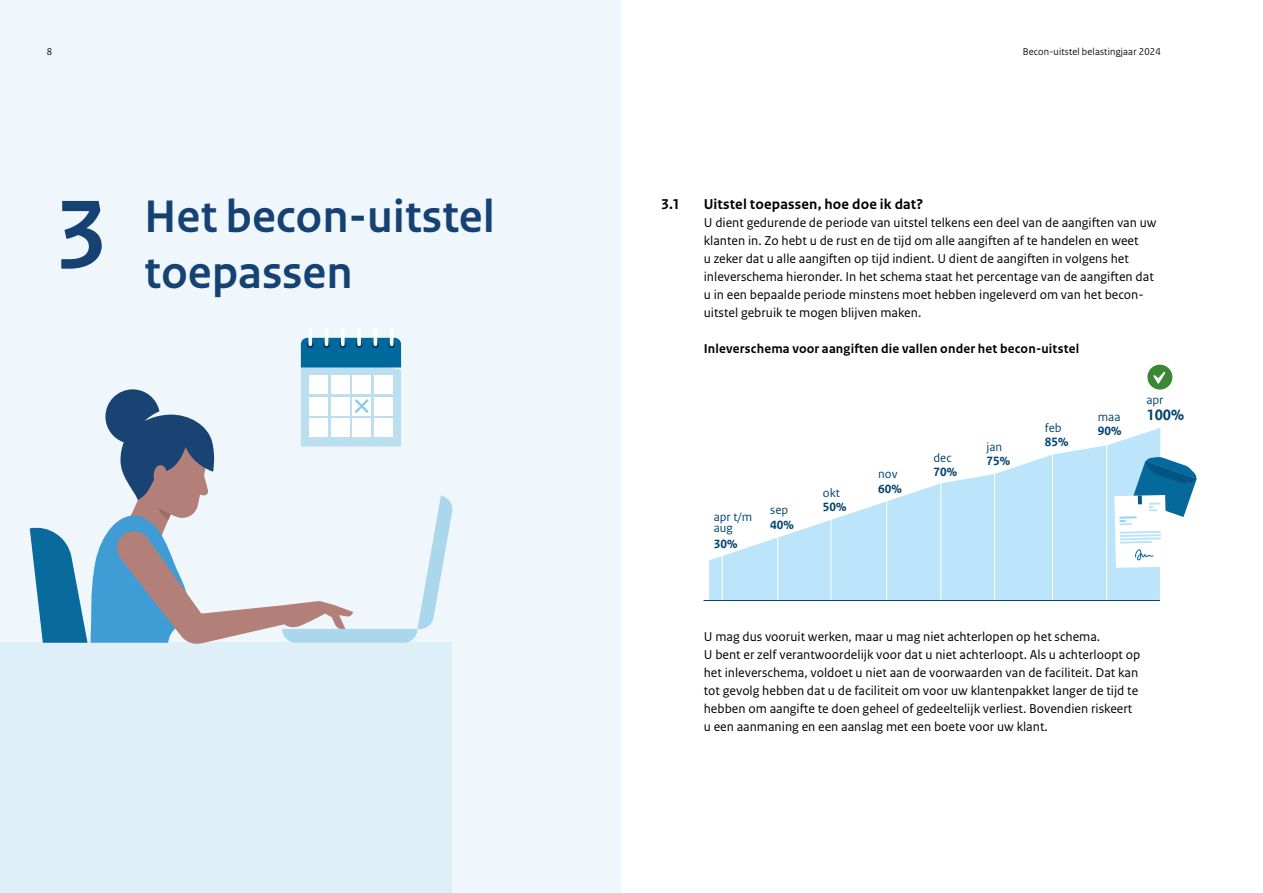
<style>
.page{position:relative;width:1263px;height:893px;background:#fff}
.page>*{position:absolute;margin:0;border:0;box-sizing:border-box;transform-origin:0 0}
.H2_Deel_Titel{font:700 48px/55.5px "Rijksoverheid Sans Heading";letter-spacing:.01em;color:#154273}
.t1{font:700 15.75px "Rijksoverheid Sans Web Text";color:#00446f}
.H3_Alineakop_Nummering{font:700 15px "Rijksoverheid Sans Text";letter-spacing:.01em;color:#000}
.Body{font:13.5px/18px "Rijksoverheid Sans Text";color:#000}
.H4_Alineakop{font:700 13.5px "Rijksoverheid Sans Text";letter-spacing:.015em;color:#000}
.t2{font:12.6px/11.1px "Rijksoverheid Sans Web Text";color:#00446f}
.t3{font:700 12.6px "Rijksoverheid Sans Web Text";color:#00446f}
.t4{font:10.5px "Rijksoverheid Sans Heading";letter-spacing:.02em;color:#000}
</style>
<div class="page">
<div style="left:0;top:0;width:621px;height:893px;background:#eff7fc"></div>
<hr style="left:308px;top:328px;width:4px;height:18px;background:#fff;border-radius:2px">
<hr style="left:325px;top:328px;width:3px;height:18px;background:#fff;border-radius:2px">
<hr style="left:341px;top:328px;width:4px;height:18px;background:#fff;border-radius:2px">
<hr style="left:357px;top:328px;width:4px;height:18px;background:#fff;border-radius:2px">
<hr style="left:374px;top:328px;width:3px;height:18px;background:#fff;border-radius:2px">
<hr style="left:390px;top:328px;width:3px;height:18px;background:#fff;border-radius:2px">
<div style="left:0;top:643px;width:452px;height:250px;background:#deeff8"></div>
<svg style="left:30px;top:338px;width:423px;height:306px"></svg>
<svg style="left:709px;top:428px;width:451px;height:172px;fill:#bce4fa"></svg>
<hr style="left:722px;top:553px;width:1px;height:47px;background:#fff">
<hr style="left:777px;top:536px;width:1px;height:64px;background:#fff">
<hr style="left:831px;top:514px;width:1px;height:86px;background:#fff">
<hr style="left:886px;top:496px;width:1px;height:104px;background:#fff">
<hr style="left:940px;top:481px;width:1px;height:119px;background:#fff">
<hr style="left:994px;top:471px;width:1px;height:129px;background:#fff">
<hr style="left:1052px;top:451px;width:1px;height:149px;background:#fff">
<hr style="left:1106px;top:438px;width:1px;height:162px;background:#fff">
<hr style="left:703px;top:600px;width:457px;height:1px;background:#00446f">
<div style="left:1147px;top:365px;width:25px;height:25px;background:#3a8834;border-radius:50%"></div>
<svg style="left:1153px;top:372px;width:12px;height:12px"></svg>
<svg style="left:1114px;top:457px;width:83px;height:111px"></svg>
<p class="t4" style="left:47px;top:45px;width:7px">8</p>
<p class="t4" style="left:1023px;top:45px;width:140px">Becon-uitstel belastingjaar 2024</p>
<h2 class="H2_Deel_Titel" style="left:55px;top:190px;width:441px;text-indent:90px">Het becon-uitstel<br><sup>3</sup> toepassen</h2>
<h3 class="H3_Alineakop_Nummering" style="left:661px;top:196px;width:20px">3.1</h3>
<h3 class="H3_Alineakop_Nummering" style="left:704px;top:196px;width:221px">Uitstel toepassen, hoe doe ik dat?</h3>
<p class="Body" style="left:704px;top:214px;width:454px">U dient gedurende de periode van uitstel telkens een deel van de aangiften van uw klanten in. Zo hebt u de rust en de tijd om alle aangiften af te handelen en weet<br>u zeker dat u alle aangiften op tijd indient. U dient de aangiften in volgens het inleverschema hieronder. In het schema staat het percentage van de aangiften dat u in een bepaalde periode minstens moet hebben ingeleverd om van het becon&shy;uitstel gebruik te mogen blijven maken.</p>
<h4 class="H4_Alineakop" style="left:704px;top:341px;width:377px">Inleverschema voor aangiften die vallen onder het becon-uitstel</h4>
<p class="t2" style="left:714px;top:512px;width:40px">apr t/m aug</p>
<p class="t3" style="left:714px;top:536px;width:25px">30%</p>
<p class="t2" style="left:770px;top:505px;width:19px">sep</p>
<p class="t3" style="left:770px;top:517px;width:25px">40%</p>
<p class="t2" style="left:823px;top:487px;width:19px">okt</p>
<p class="t3" style="left:823px;top:500px;width:25px">50%</p>
<p class="t2" style="left:878px;top:469px;width:21px">nov</p>
<p class="t3" style="left:878px;top:481px;width:25px">60%</p>
<p class="t2" style="left:933px;top:452px;width:20px">dec</p>
<p class="t3" style="left:933px;top:465px;width:25px">70%</p>
<p class="t2" style="left:986px;top:441px;width:17px">jan</p>
<p class="t3" style="left:986px;top:454px;width:25px">75%</p>
<p class="t2" style="left:1045px;top:422px;width:18px">feb</p>
<p class="t3" style="left:1045px;top:435px;width:25px">85%</p>
<p class="t2" style="left:1098px;top:411px;width:24px">maa</p>
<p class="t3" style="left:1098px;top:424px;width:25px">90%</p>
<p class="t2" style="left:1146px;top:394px;width:19px">apr</p>
<p class="t1" style="left:1146px;top:406px;width:39px">100%</p>
<p class="Body" style="left:704px;top:628px;width:438px">U mag dus vooruit werken, maar u mag niet achterlopen op het schema.<br>U bent er zelf verantwoordelijk voor dat u niet achterloopt. Als u achterloopt op het inleverschema, voldoet u niet aan de voorwaarden van de faciliteit. Dat kan tot gevolg hebben dat u de faciliteit om voor uw klantenpakket langer de tijd te hebben om aangifte te doen geheel of gedeeltelijk verliest. Bovendien riskeert u een aanmaning en een aanslag met een boete voor uw klant.</p>
</div>
